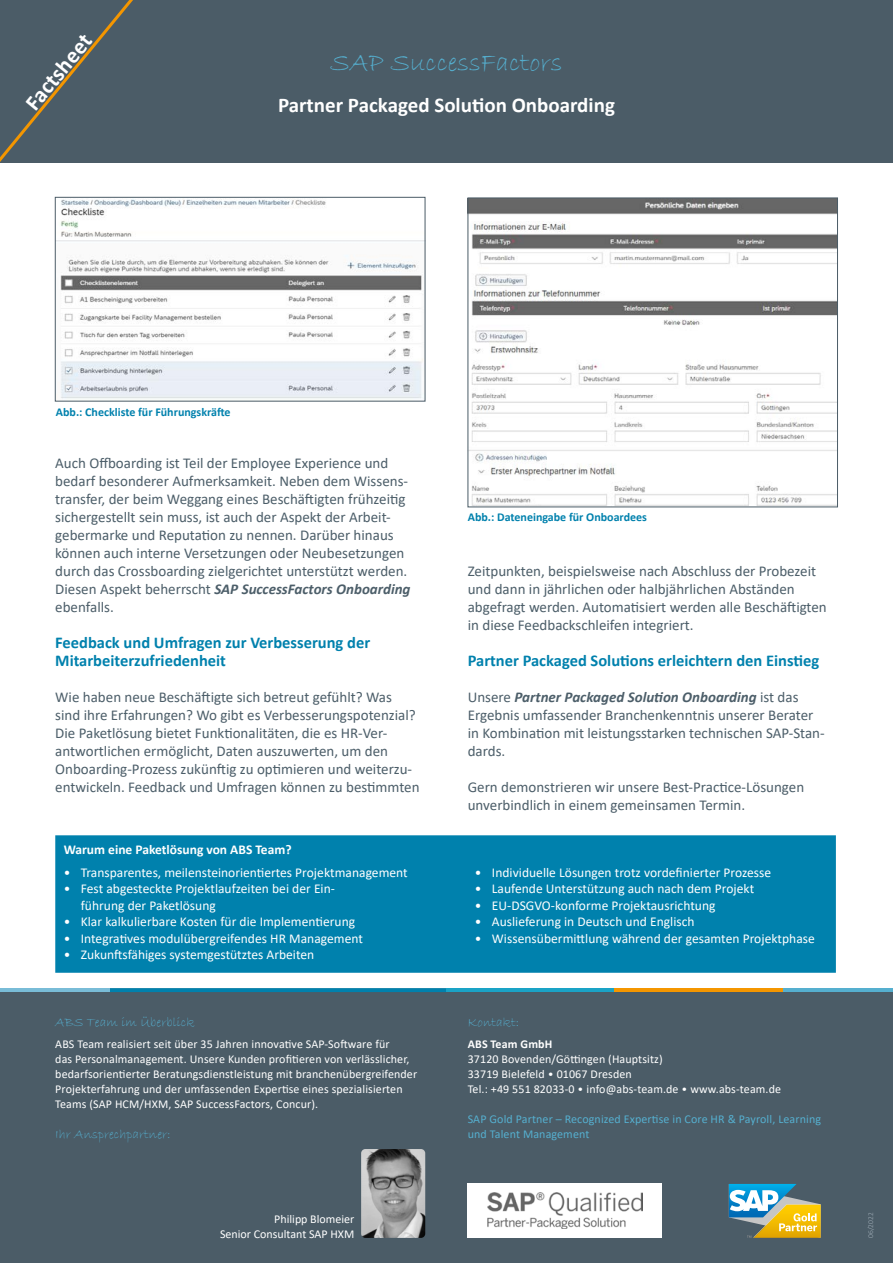
<style>
.page{position:relative;width:893px;height:1263px;background:#fff}
.page>*{position:absolute;margin:0;border:0;box-sizing:border-box;transform-origin:0 0}
.Ü1_Titel_Bradley_bla{font:27px "Bradley Hand ITC";color:#55afcf}
.t1{font:700 22.5px "Calibri";color:#fff}
.Ü2_Titel_im_Header_w{font:700 21px "Calibri";color:#fff}
.Absatzüberschrift_bl{font:700 16.5px/18px "Calibri";color:#0081ad}
.Lauftext_grau_10_auf{font:700 16.5px "Calibri";color:#0081ad}
.Lauftext_grau_10_auf-2{font:15px/18px "Calibri";color:#4c5e69}
.t2{font:13.5px/16.5px "Calibri";letter-spacing:.005em;color:#fff}
.Lauftext_grau_10_auf-3{font:13.5px "Bradley Hand ITC";color:#55afcf}
.Infobox_Weiss_auf_Bl{font:700 13.5px "Calibri";color:#fff}
.Ansprechpartner_Name{font:12px/15px "Calibri";letter-spacing:.01em;color:#fff}
.t3{font:12px/15px "Calibri";letter-spacing:.01em;color:#55afcf}
.Ü1_Titel_im_Header{font:700 12px "Calibri";color:#0081ad}
.t4{font:700 12px "Calibri";letter-spacing:.01em;color:#fff}
.t5{font:300 7.5px "Calibri";color:#a1aeb8}
.s1{font-weight:700;font-style:italic}
.s2{font-weight:300}
</style>
<div class="page">
<div style="left:0;top:0;width:893px;height:163px;background:#4b5c67"></div>
<div style="left:0;top:992px;width:893px;height:271px;background:#4b5c67"></div>
<svg style="left:110px;top:988px;width:336px;height:4px"></svg>
<hr style="left:0;top:988px;width:110px;height:4px;background:#79bcd7">
<hr style="left:782px;top:988px;width:111px;height:4px;background:#55afcf">
<hr style="left:446px;top:988px;width:168px;height:4px;background:#1aa3c6">
<hr style="left:614px;top:988px;width:168px;height:4px;background:#f49600">
<svg style="left:0;top:0;width:133px;height:162px"></svg>
<svg style="left:729px;top:1184px;width:92px;height:54px;background:#99aa84"></svg>
<img style="left:361px;top:1149px;width:64px;height:89px">
<div style="left:468px;top:1184px;width:194px;height:54px;background:#fff"></div>
<img style="left:488px;top:1193px;width:154px;height:36px">
<div style="left:55px;top:835px;width:781px;height:138px;background:#0081ad"></div>
<img style="left:470px;top:200px;width:366px;height:305px">
<div style="left:468px;top:198px;width:370px;height:309px;border:1px solid #4b5c67"></div>
<img style="left:57px;top:199px;width:366px;height:200px">
<div style="left:55px;top:197px;width:370px;height:204px;border:1px solid #4b5c67"></div>
<h2 class="t1" style="left:17px;top:97px;width:93px;rotate:-51deg">Factsheet</h2>
<p class="Ü1_Titel_Bradley_bla" style="left:331px;top:45px;width:233px">SAP SuccessFactors</p>
<p class="Ü2_Titel_im_Header_w" style="left:278px;top:90px;width:338px">Partner Packaged Solution Onboarding</p>
<p class="Ü1_Titel_im_Header" style="left:56px;top:404px;width:176px">Abb.: Checkliste für Führungskräfte</p>
<p class="Lauftext_grau_10_auf-2" style="left:55px;top:454px;width:357px">Auch Offboarding ist Teil der Employee Experience und bedarf besonderer Aufmerksamkeit. Neben dem Wissens&shy;transfer, der beim Weggang eines Beschäftigten frühzeitig sichergestellt sein muss, ist auch der Aspekt der Arbeit&shy;gebermarke und Reputation zu nennen. Darüber hinaus können auch interne Versetzungen oder Neubesetzungen durch das Crossboarding zielgerichtet unterstützt werden.<br>Diesen Aspekt beherrscht <span class="s1">SAP SuccessFactors Onboarding </span>ebenfalls.</p>
<p class="Absatzüberschrift_bl" style="left:55px;top:633px;width:316px">Feedback und Umfragen zur Verbesserung der<br>Mitarbeiterzufriedenheit</p>
<p class="Lauftext_grau_10_auf-2" style="left:55px;top:688px;width:366px">Wie haben neue Beschäftigte sich betreut gefühlt? Was sind ihre Erfahrungen? Wo gibt es Verbesserungspotenzial?<br>Die Paketlösung bietet Funktionalitäten, die es HR-Ver&shy;antwortlichen ermöglicht, Daten auszuwerten, um den Onboarding-Prozess zukünftig zu optimieren und weiterzu&shy;entwickeln. Feedback und Umfragen können zu bestimmten</p>
<p class="Infobox_Weiss_auf_Bl" style="left:64px;top:840px;width:229px">Warum eine Paketlösung von ABS Team?</p>
<p class="t2" style="left:64px;top:864px;width:346px">• Transparentes, meilensteinorientiertes Projektmanagement</p>
<p class="t2" style="left:81px;top:880px;width:256px;text-indent:-17px">• Fest abgesteckte Projektlaufzeiten bei der Ein&shy;führung der Paketlösung</p>
<p class="t2" style="left:64px;top:913px;width:293px">• Klar kalkulierbare Kosten für die Implementierung</p>
<p class="t2" style="left:64px;top:930px;width:301px">• Integratives modulübergreifendes HR Management</p>
<p class="t2" style="left:64px;top:946px;width:252px">• Zukunftsfähiges systemgestütztes Arbeiten</p>
<p class="Lauftext_grau_10_auf-3" style="left:55px;top:1013px;width:141px">ABS Team im Überblick</p>
<p class="Ansprechpartner_Name" style="left:55px;top:1036px;width:363px">ABS Team realisiert seit über 35 Jahren innovative SAP-Software für<br>das Personalmanagement. Unsere Kunden profitieren von verlässlicher, bedarfsorientierter Beratungsdienstleistung mit branchenübergreifender Projekterfahrung und der umfassenden Expertise eines spezialisierten Teams (SAP HCM/HXM, SAP SuccessFactors, Concur).</p>
<p class="Lauftext_grau_10_auf-3" style="left:55px;top:1125px;width:117px">Ihr Ansprechpartner:</p>
<p class="Ansprechpartner_Name" style="left:274px;top:1211px;width:82px">Philipp Blomeier</p>
<p class="Ansprechpartner_Name" style="left:220px;top:1226px;width:136px">Senior Consultant SAP HXM</p>
<p class="Ü1_Titel_im_Header" style="left:468px;top:508px;width:181px">Abb.: Dateneingabe für Onboardees</p>
<p class="Lauftext_grau_10_auf-2" style="left:468px;top:561px;width:361px">Zeitpunkten, beispielsweise nach Abschluss der Probezeit und dann in jährlichen oder halbjährlichen Abständen abgefragt werden. Automatisiert werden alle Beschäftigten in diese Feedbackschleifen integriert.</p>
<p class="Lauftext_grau_10_auf" style="left:468px;top:649px;width:353px">Partner Packaged Solutions erleichtern den Einstieg</p>
<p class="Lauftext_grau_10_auf-2" style="left:468px;top:688px;width:358px">Unsere <span class="s1">Partner Packaged Solution Onboarding</span> ist das Ergebnis umfassender Branchenkenntnis unserer Berater in Kombination mit leistungsstarken technischen SAP-Stan&shy;dards.</p>
<p class="Lauftext_grau_10_auf-2" style="left:468px;top:778px;width:338px">Gern demonstrieren wir unsere Best-Practice-Lösungen unverbindlich in einem gemeinsamen Termin.</p>
<p class="t2" style="left:475px;top:864px;width:298px">• Individuelle Lösungen trotz vordefinierter Prozesse</p>
<p class="t2" style="left:475px;top:880px;width:281px">• Laufende Unterstützung auch nach dem Projekt</p>
<p class="t2" style="left:475px;top:897px;width:242px">• EU-DSGVO-konforme Projektausrichtung</p>
<p class="t2" style="left:475px;top:913px;width:221px">• Auslieferung in Deutsch und Englisch</p>
<p class="t2" style="left:475px;top:930px;width:342px">• Wissensübermittlung während der gesamten Projektphase</p>
<p class="Lauftext_grau_10_auf-3" style="left:468px;top:1013px;width:53px">Kontakt:</p>
<p class="t4" style="left:468px;top:1035px;width:86px">ABS Team GmbH</p>
<p class="Ansprechpartner_Name" style="left:468px;top:1051px;width:315px">37120 Bovenden/Göttingen (Hauptsitz)<br>33719 Bielefeld <span class="s2">•</span> 01067 Dresden<br>Tel.: +49 551 82033-0 <span class="s2">•</span> info@abs-team.de <span class="s2">•</span> www.abs-team.de</p>
<p class="t3" style="left:468px;top:1111px;width:355px">SAP Gold Partner – Recognized Expertise in Core HR &amp; Payroll, Learning und Talent Management</p>
<p class="t5" style="left:866px;top:1238px;width:27px;rotate:-90deg">06/2022</p>
</div>
